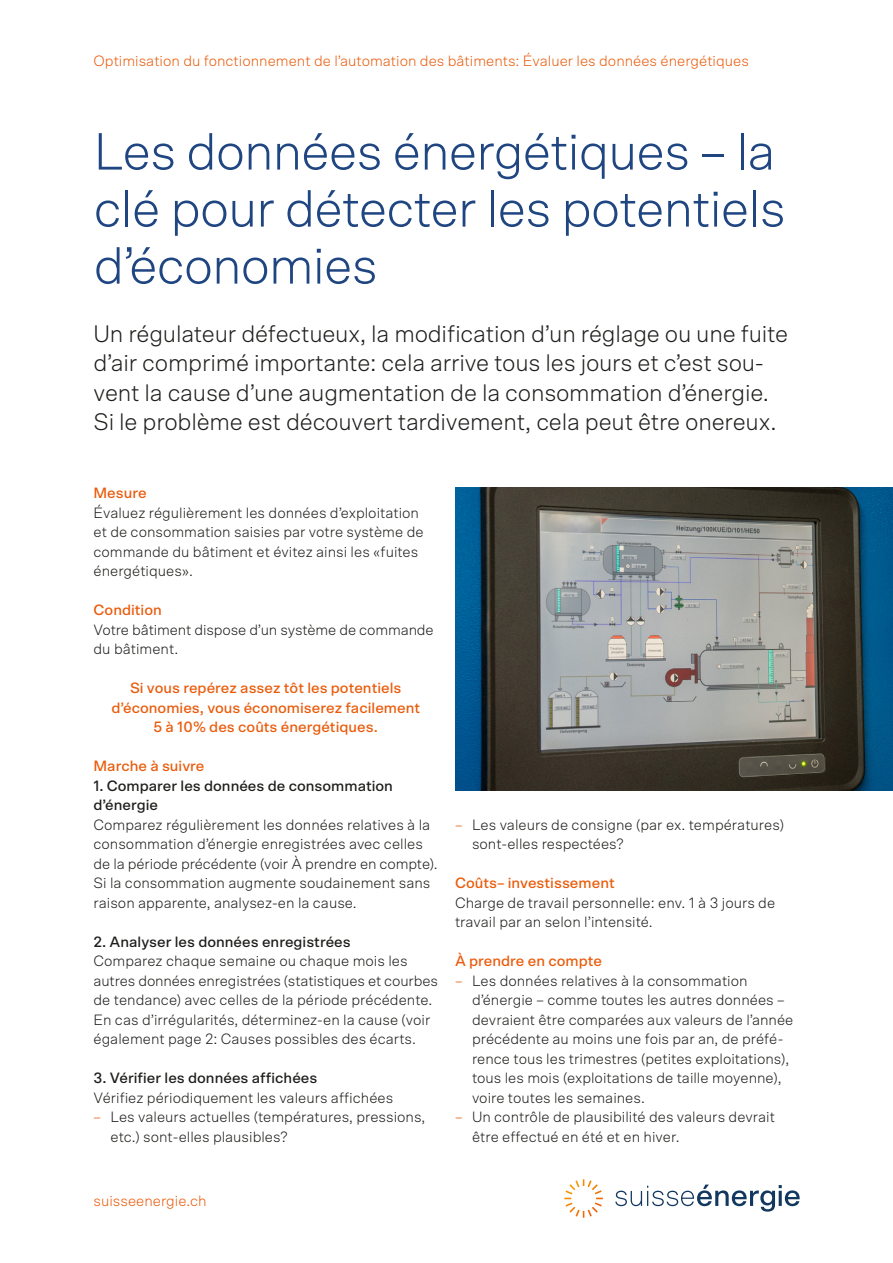
<style>
.page{position:relative;width:893px;height:1263px;background:#fff}
.page>*{position:absolute;margin:0;border:0;box-sizing:border-box;transform-origin:0 0}
.t1{font:300 52.5px/57px "Scto Grotesk A";letter-spacing:-.02em;color:#204682}
.t2{font:300 24px/29.2px "Scto Grotesk A";letter-spacing:-.01em;color:#1d1d1b}
.t3{font:300 15px/19.5px "Scto Grotesk A";color:#1d1d1b}
.t4{font:500 15px/19.5px "Scto Grotesk A";color:#ea5b0b;text-align:center}
.t5{font:500 15px/19.5px "Scto Grotesk A";color:#1d1d1b}
.t6{font:300 15px "Scto Grotesk A";color:#ea5b0b}
.s1{color:#ea5b0b}
</style>
<div class="page">
<img style="left:455px;top:487px;width:438px;height:304px">
<svg style="left:615px;top:1184px;width:185px;height:27px"></svg>
<svg style="left:564px;top:1179px;width:39px;height:39px"></svg>
<p class="t6" style="left:94px;top:52px;width:657px">Optimisation du fonctionnement de l’automation des bâtiments: Évaluer les données énergétiques</p>
<h1 class="t1" style="left:94px;top:122px;width:694px">Les données énergétiques – la clé pour détecter les potentiels d’économies</h1>
<p class="t2" style="left:94px;top:319px;width:696px">Un régulateur défectueux, la modification d’un réglage ou une fuite d’air comprimé importante: cela arrive tous les jours et c’est sou&shy;vent la cause d’une augmentation de la consommation d’énergie.<br>Si le problème est découvert tardivement, cela peut être onereux.</p>
<p class="t4" style="left:94px;top:483px;width:55px">Mesure</p>
<p class="t3" style="left:94px;top:502px;width:332px">Évaluez régulièrement les données d’exploitation et de consommation saisies par votre système de commande du bâtiment et évitez ainsi les «fuites énergétiques».</p>
<p class="t4" style="left:94px;top:600px;width:70px">Condition</p>
<p class="t3" style="left:94px;top:619px;width:342px">Votre bâtiment dispose d’un système de commande du bâtiment.</p>
<p class="t4" style="left:111px;top:678px;width:310px">Si vous repérez assez tôt les potentiels d’économies, vous économiserez facilement<br>5 à 10% des coûts énergétiques.</p>
<p class="t4" style="left:94px;top:756px;width:113px">Marche à suivre</p>
<p class="t5" style="left:94px;top:775px;width:301px">1. Comparer les données de consommation d’énergie</p>
<p class="t3" style="left:94px;top:814px;width:346px">Comparez régulièrement les données relatives à la consommation d’énergie enregistrées avec celles de la période précédente (voir À prendre en compte).<br>Si la consommation augmente soudainement sans raison apparente, analysez-en la cause.</p>
<p class="t5" style="left:94px;top:931px;width:259px">2. Analyser les données enregistrées</p>
<p class="t3" style="left:94px;top:951px;width:346px">Comparez chaque semaine ou chaque mois les autres données enregistrées (statistiques et courbes de tendance) avec celles de la période précédente.<br>En cas d’irrégularités, déterminez-en la cause (voir également page 2: Causes possibles des écarts.</p>
<p class="t5" style="left:94px;top:1068px;width:225px">3. Vérifier les données affichées</p>
<p class="t3" style="left:94px;top:1087px;width:301px">Vérifiez périodiquement les valeurs affichées</p>
<p class="t3" style="left:111px;top:1107px;width:316px;text-indent:-17px"><span class="s1">–</span> Les valeurs actuelles (températures, pressions, etc.) sont-elles plausibles?</p>
<p class="t3" style="left:472px;top:814px;width:314px;text-indent:-17px"><span class="s1">–</span> Les valeurs de consigne (par ex. températures) sont-elles respectées?</p>
<p class="t4" style="left:455px;top:873px;width:161px">Coûts– investissement</p>
<p class="t3" style="left:455px;top:892px;width:322px">Charge de travail personnelle: env. 1 à 3 jours de travail par an selon l’intensité.</p>
<p class="t4" style="left:455px;top:951px;width:148px">À prendre en compte</p>
<p class="t3" style="left:472px;top:970px;width:323px;text-indent:-17px"><span class="s1">–</span> Les données relatives à la consommation d’énergie – comme toutes les autres données – devraient être comparées aux valeurs de l’année précédente au moins une fois par an, de préfé&shy;rence tous les trimestres (petites exploitations), tous les mois (exploitations de taille moyenne), voire toutes les semaines.</p>
<p class="t3" style="left:472px;top:1107px;width:305px;text-indent:-17px"><span class="s1">–</span> Un contrôle de plausibilité des valeurs devrait être effectué en été et en hiver.</p>
<p class="t6" style="left:94px;top:1191px;width:115px">suisseenergie.ch</p>
</div>
